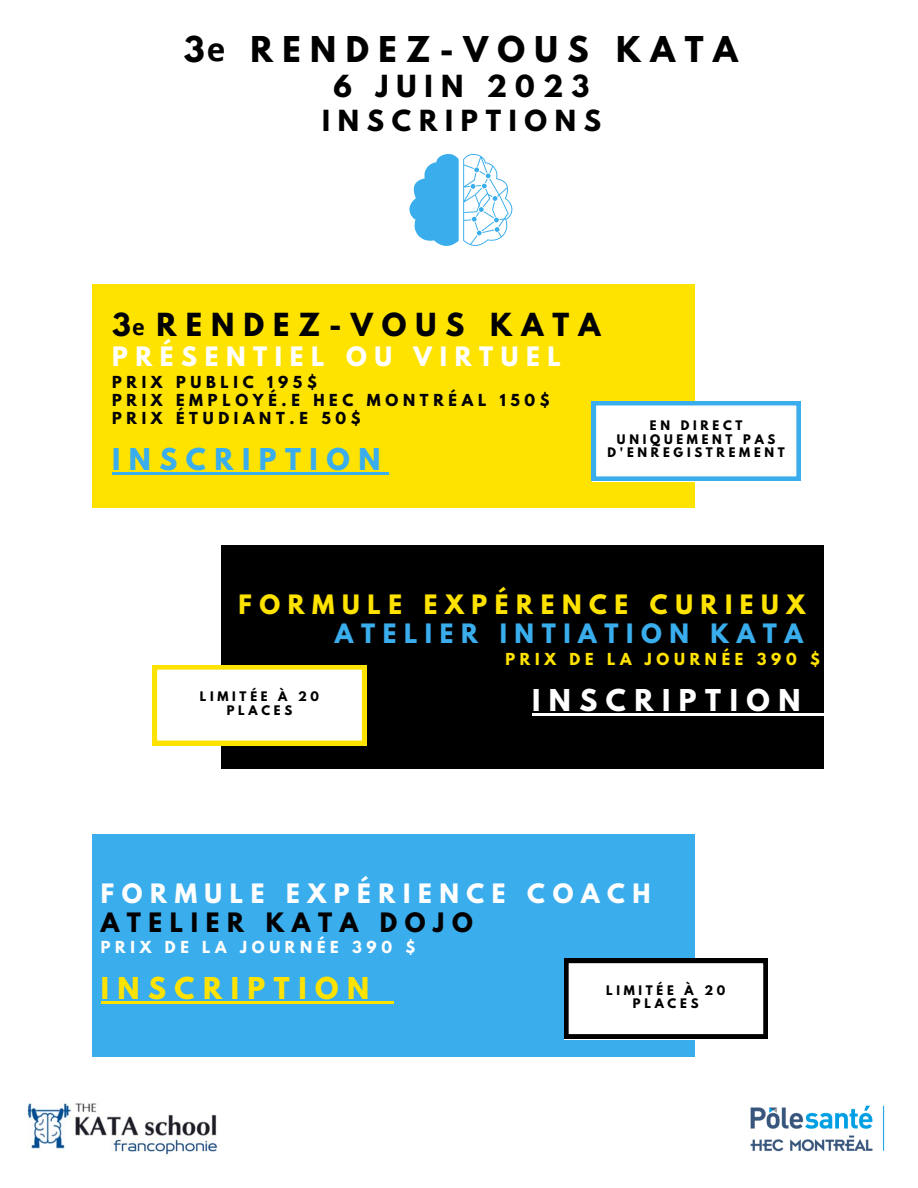
<style>
.page{position:relative;width:918px;height:1188px;background:#fff}
.page>*{position:absolute;margin:0;border:0;box-sizing:border-box;transform-origin:0 0}
.t1{font:700 31.5px "League Spartan";letter-spacing:.3em;color:#000}
.t2{font:700 28.2px "League Spartan";letter-spacing:.32em;color:#000}
.t3{font:700 27px "League Spartan";letter-spacing:.3em;color:#000}
.t4{font:700 26.7px "League Spartan";letter-spacing:.32em;color:#ffe300}
.t5{font:700 26.7px "League Spartan";letter-spacing:.32em;color:#fff}
.t6{font:700 26.7px "League Spartan";letter-spacing:.32em;color:#3aaded}
.t7{font:700 25.8px "League Spartan";letter-spacing:.3em;color:#000}
.t8{font:700 23.7px "League Spartan";letter-spacing:.32em;color:#fff}
.t9{font:700 23.7px "League Spartan";letter-spacing:.32em;color:#ffe300}
.t10{font:700 23.7px "League Spartan";letter-spacing:.32em;color:#3aaded}
.t11{font:700 23.7px "League Spartan";letter-spacing:.32em;color:#000}
.t12{font:700 21.45px "Open Sans";color:#000}
.t13{font:700 14.7px/18px "League Spartan";letter-spacing:.32em;color:#000}
.t14{font:700 14.7px "League Spartan";letter-spacing:.32em;color:#fff}
.t15{font:700 14.7px "League Spartan";letter-spacing:.32em;color:#ffe300}
.t16{font:700 11.7px/13.5px "League Spartan";letter-spacing:.32em;color:#000;text-align:center}
.s1{font-family:"Open Sans"}
</style>
<div class="page">
<svg style="left:409px;top:154px;width:104px;height:92px"></svg>
<img style="left:27px;top:1102px;width:190px;height:55px">
<img style="left:750px;top:1105px;width:135px;height:47px">
<div style="left:92px;top:834px;width:602px;height:223px;background:#3aaded"></div>
<hr style="left:101px;top:1002px;width:277px;height:2px;background:#ffe300">
<svg style="left:378px;top:1002px;width:16px;height:2px"></svg>
<div style="left:222px;top:545px;width:602px;height:223px;background:#000"></div>
<hr style="left:532px;top:713px;width:277px;height:2px;background:#fff">
<svg style="left:809px;top:713px;width:15px;height:2px"></svg>
<div style="left:92px;top:284px;width:602px;height:223px;background:#ffe300"></div>
<hr style="left:112px;top:472px;width:277px;height:2px;background:#3aaded">
<svg style="left:592px;top:401px;width:209px;height:80px"></svg>
<svg style="left:153px;top:665px;width:213px;height:80px"></svg>
<svg style="left:564px;top:959px;width:204px;height:80px"></svg>
<h1 class="t1" style="left:184px;top:34px;width:43px">3<span class="s1">e</span></h1>
<h1 class="t1" style="left:250px;top:34px;width:489px">RENDEZ-VOUS KATA</h1>
<h3 class="t3" style="left:334px;top:72px;width:257px">6 JUIN 2023</h3>
<h3 class="t7" style="left:322px;top:107px;width:281px">INSCRIPTIONS</h3>
<h2 class="t2" style="left:112px;top:311px;width:490px">3 RENDEZ-VOUS KATA</h2>
<h3 class="t8" style="left:112px;top:345px;width:450px">PRÉSENTIEL OU VIRTUEL</h3>
<p class="t13" style="left:112px;top:375px;width:439px">PRIX PUBLIC 195$<br>PRIX EMPLOYÉ.E HEC MONTRÉAL 150$<br>PRIX ÉTUDIANT.E 50$</p>
<h3 class="t6" style="left:112px;top:446px;width:270px">INSCRIPTION</h3>
<h3 class="t12" style="left:132px;top:312px;width:14px">e</h3>
<p class="t16" style="left:608px;top:420px;width:179px">EN DIRECT<br>UNIQUEMENT PAS<br>D'ENREGISTREMENT</p>
<h3 class="t9" style="left:238px;top:593px;width:569px">FORMULE EXPÉRENCE CURIEUX</h3>
<h3 class="t10" style="left:335px;top:622px;width:470px">ATELIER INTIATION KATA</h3>
<p class="t15" style="left:506px;top:652px;width:316px">PRIX DE LA JOURNÉE 390 $</p>
<h3 class="t5" style="left:532px;top:687px;width:270px">INSCRIPTION</h3>
<p class="t16" style="left:200px;top:691px;width:121px">LIMITÉE À 20<br>PLACES</p>
<h3 class="t8" style="left:101px;top:881px;width:551px">FORMULE EXPÉRIENCE COACH</h3>
<h3 class="t11" style="left:101px;top:911px;width:373px">ATELIER KATA DOJO</h3>
<p class="t14" style="left:101px;top:940px;width:316px">PRIX DE LA JOURNÉE 390 $</p>
<h3 class="t4" style="left:101px;top:975px;width:270px">INSCRIPTION</h3>
<p class="t16" style="left:606px;top:985px;width:121px">LIMITÉE À 20<br>PLACES</p>
</div>
